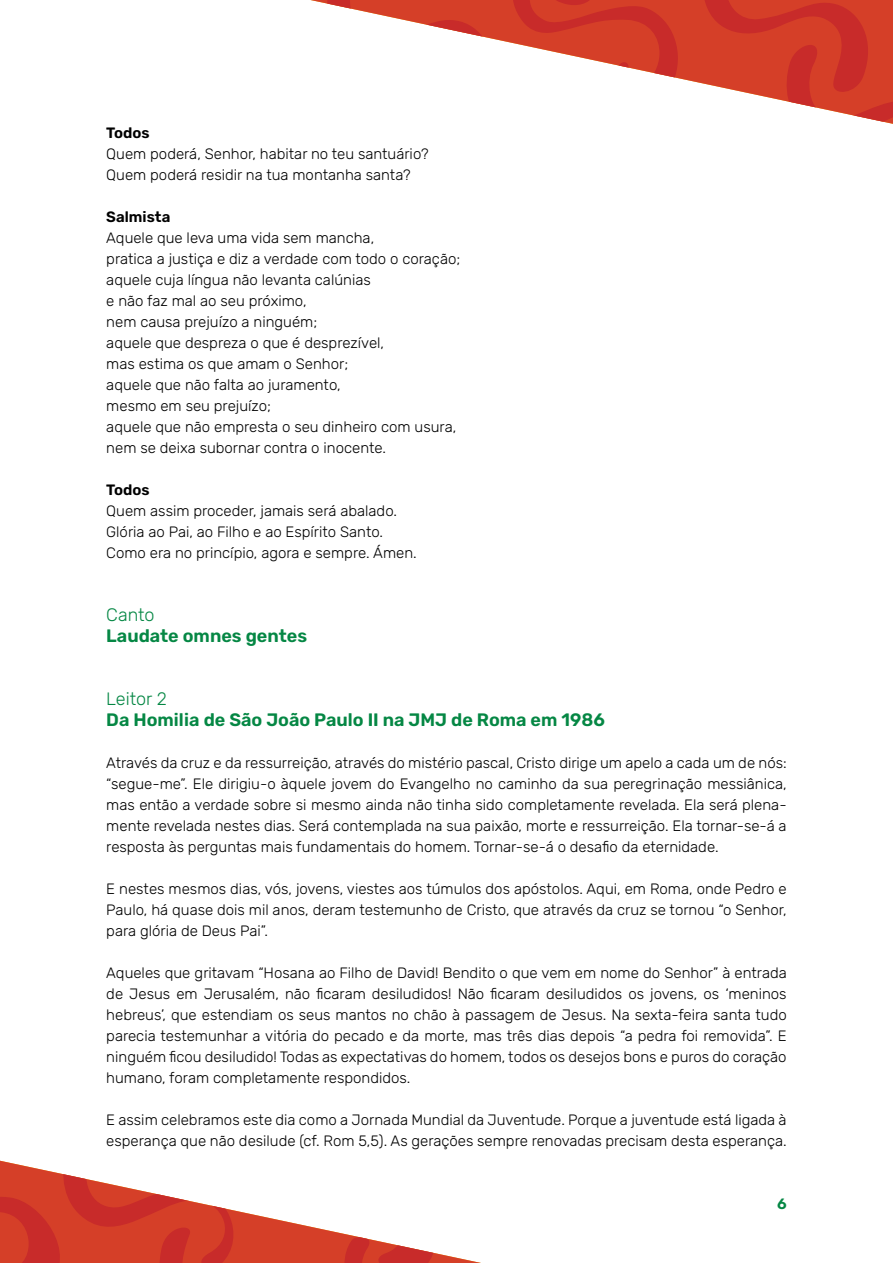
<style>
.page{position:relative;width:893px;height:1263px;background:#fff}
.page>*{position:absolute;margin:0;border:0;box-sizing:border-box;transform-origin:0 0}
.t1{font:600 18px "Rubik";color:#058744}
.t2{font:300 18px "Rubik";color:#058744}
.t3{font:300 15px/21px "Rubik";color:#000}
.t4{font:600 15px "Rubik";color:#000}
.t5{font:600 15px "Rubik";color:#058744}
</style>
<div class="page">
<svg style="left:310px;top:0;width:583px;height:124px"></svg>
<svg style="left:0;top:1160px;width:481px;height:103px"></svg>
<p class="t4" style="left:106px;top:124px;width:45px">Todos</p>
<p class="t3" style="left:106px;top:144px;width:324px">Quem poderá, Senhor, habitar no teu santuário?<br>Quem poderá residir na tua montanha santa?</p>
<p class="t4" style="left:106px;top:208px;width:66px">Salmista</p>
<p class="t3" style="left:106px;top:228px;width:355px">Aquele que leva uma vida sem mancha,<br>pratica a justiça e diz a verdade com todo o coração; aquele cuja língua não levanta calúnias<br>e não faz mal ao seu próximo,<br>nem causa prejuízo a ninguém;<br>aquele que despreza o que é desprezível,<br>mas estima os que amam o Senhor;<br>aquele que não falta ao juramento,<br>mesmo em seu prejuízo;<br>aquele que não empresta o seu dinheiro com usura, nem se deixa subornar contra o inocente.</p>
<p class="t4" style="left:106px;top:481px;width:45px">Todos</p>
<p class="t3" style="left:106px;top:501px;width:312px">Quem assim proceder, jamais será abalado.<br>Glória ao Pai, ao Filho e ao Espírito Santo.<br>Como era no princípio, agora e sempre. Ámen.</p>
<p class="t2" style="left:106px;top:605px;width:50px">Canto</p>
<p class="t1" style="left:106px;top:626px;width:202px">Laudate omnes gentes</p>
<p class="t2" style="left:106px;top:689px;width:62px">Leitor 2</p>
<p class="t1" style="left:106px;top:710px;width:500px">Da Homilia de São João Paulo II na JMJ de Roma em 1986</p>
<p class="t3" style="left:106px;top:753px;width:682px;text-align:justify">Através da cruz e da ressurreição, através do mistério pascal, Cristo dirige um apelo a cada um de nós: “segue-me”. Ele dirigiu-o àquele jovem do Evangelho no caminho da sua peregrinação messiânica, mas então a verdade sobre si mesmo ainda não tinha sido completamente revelada. Ela será plena&shy;mente revelada nestes dias. Será contemplada na sua paixão, morte e ressurreição. Ela tornar-se-á a resposta às perguntas mais fundamentais do homem. Tornar-se-á o desafio da eternidade.</p>
<p class="t3" style="left:106px;top:879px;width:682px;text-align:justify">E nestes mesmos dias, vós, jovens, viestes aos túmulos dos apóstolos. Aqui, em Roma, onde Pedro e Paulo, há quase dois mil anos, deram testemunho de Cristo, que através da cruz se tornou “o Senhor, para glória de Deus Pai”.</p>
<p class="t3" style="left:106px;top:963px;width:682px;text-align:justify">Aqueles que gritavam “Hosana ao Filho de David! Bendito o que vem em nome do Senhor” à entrada de Jesus em Jerusalém, não ficaram desiludidos! Não ficaram desiludidos os jovens, os ‘meninos hebreus’, que estendiam os seus mantos no chão à passagem de Jesus. Na sexta-feira santa tudo parecia testemunhar a vitória do pecado e da morte, mas três dias depois “a pedra foi removida”. E ninguém ficou desiludido! Todas as expectativas do homem, todos os desejos bons e puros do coração humano, foram completamente respondidos.</p>
<p class="t3" style="left:106px;top:1110px;width:682px">E assim celebramos este dia como a Jornada Mundial da Juventude. Porque a juventude está ligada à esperança que não desilude (cf. Rom 5,5). As gerações sempre renovadas precisam desta esperança.</p>
<p class="t5" style="left:777px;top:1195px;width:11px">6</p>
</div>
